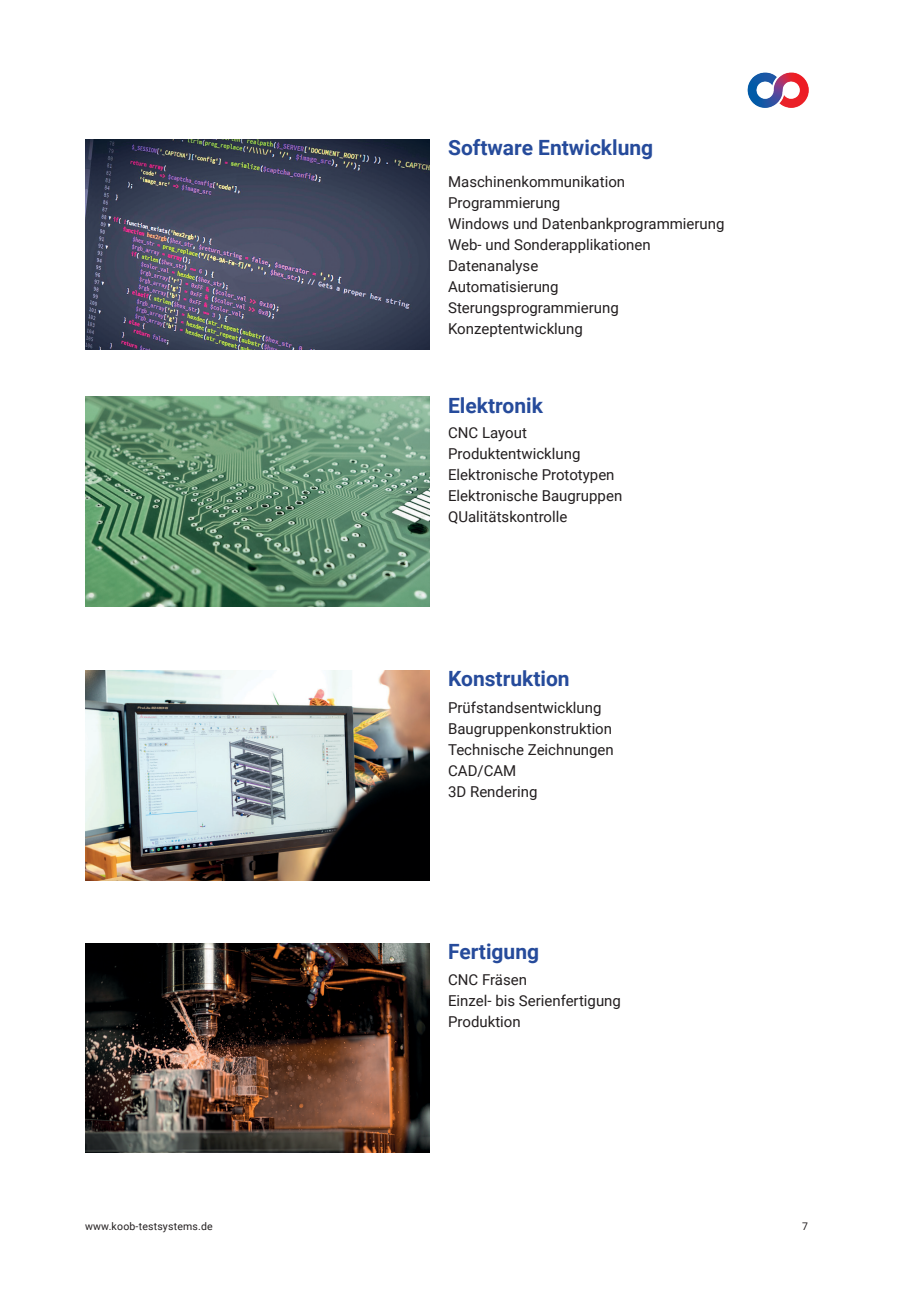
<style>
.page{position:relative;width:906px;height:1289px;background:#fff}
.page>*{position:absolute;margin:0;border:0;box-sizing:border-box;transform-origin:0 0}
.t1{font:700 21px "Roboto";color:#264b9b}
.Textkörper{font:15px "Roboto";color:#231f20}
.t2{font:10.5px "Roboto";letter-spacing:.02em;color:#231f20}
</style>
<div class="page">
<img style="left:747px;top:72px;width:61px;height:35px">
<img style="left:85px;top:943px;width:344px;height:209px">
<img style="left:85px;top:397px;width:344px;height:210px">
<img style="left:85px;top:670px;width:344px;height:210px">
<img style="left:85px;top:140px;width:344px;height:210px">
<h2 class="t1" style="left:448px;top:133px;width:207px">Software Entwicklung</h2>
<p class="Textkörper" style="left:448px;top:171px;width:179px">Maschinenkommunikation</p>
<p class="Textkörper" style="left:448px;top:192px;width:114px">Programmierung</p>
<p class="Textkörper" style="left:448px;top:213px;width:278px">Windows und Datenbankprogrammierung</p>
<p class="Textkörper" style="left:448px;top:234px;width:204px">Web- und Sonderapplikationen</p>
<p class="Textkörper" style="left:448px;top:255px;width:92px">Datenanalyse</p>
<p class="Textkörper" style="left:448px;top:276px;width:112px">Automatisierung</p>
<p class="Textkörper" style="left:448px;top:297px;width:172px">Sterungsprogrammierung</p>
<p class="Textkörper" style="left:448px;top:318px;width:136px">Konzeptentwicklung</p>
<h2 class="t1" style="left:448px;top:390px;width:96px">Elektronik</h2>
<p class="Textkörper" style="left:448px;top:422px;width:80px">CNC Layout</p>
<p class="Textkörper" style="left:448px;top:443px;width:134px">Produktentwicklung</p>
<p class="Textkörper" style="left:448px;top:464px;width:168px">Elektronische Prototypen</p>
<p class="Textkörper" style="left:448px;top:485px;width:176px">Elektronische Baugruppen</p>
<p class="Textkörper" style="left:448px;top:506px;width:121px">QUalitätskontrolle</p>
<h2 class="t1" style="left:448px;top:663px;width:123px">Konstruktion</h2>
<p class="Textkörper" style="left:448px;top:697px;width:155px">Prüfstandsentwicklung</p>
<p class="Textkörper" style="left:448px;top:718px;width:165px">Baugruppenkonstruktion</p>
<p class="Textkörper" style="left:448px;top:739px;width:167px">Technische Zeichnungen</p>
<p class="Textkörper" style="left:448px;top:760px;width:70px">CAD/CAM</p>
<p class="Textkörper" style="left:448px;top:781px;width:91px">3D Rendering</p>
<h2 class="t1" style="left:448px;top:937px;width:92px">Fertigung</h2>
<p class="Textkörper" style="left:448px;top:969px;width:80px">CNC Fräsen</p>
<p class="Textkörper" style="left:448px;top:990px;width:174px">Einzel- bis Serienfertigung</p>
<p class="Textkörper" style="left:448px;top:1011px;width:74px">Produktion</p>
<p class="t2" style="left:85px;top:1218px;width:129px">www.koob-testsystems.de</p>
<p class="t2" style="left:802px;top:1218px;width:7px">7</p>
</div>
